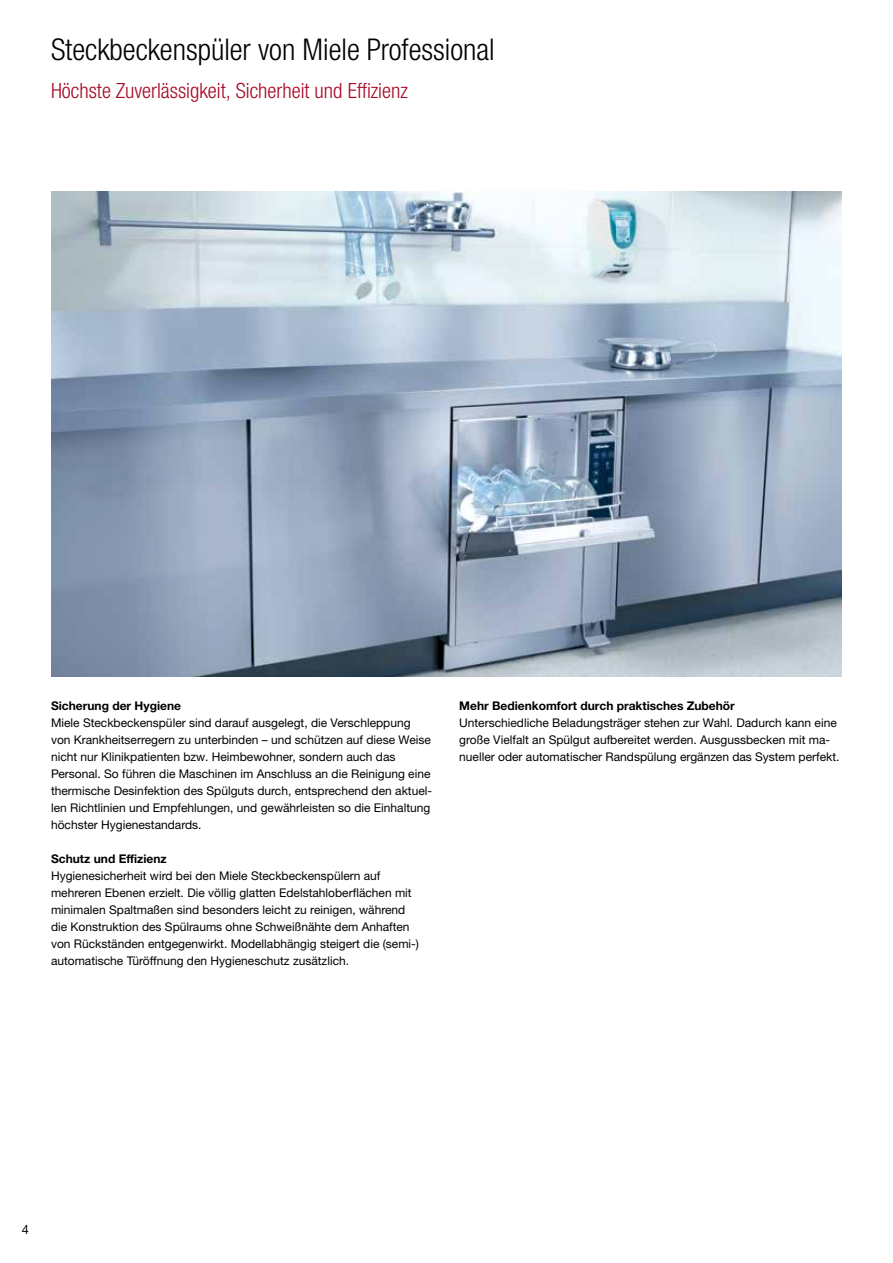
<style>
.page{position:relative;width:893px;height:1263px;background:#fff}
.page>*{position:absolute;margin:0;border:0;box-sizing:border-box;transform-origin:0 0}
.t1{font:300 condensed 30px "Helvetica Neue LTW1 G";color:#000}
.t2{font:300 condensed 21px "Helvetica Neue LTW1 G";color:#a70925}
.t3{font:12.75px "Helvetica Neue LTW1 G";color:#000}
.t4{font:12px/17px "Helvetica Neue LTW1 G";color:#000}
.t5{font:700 12px "Helvetica Neue LTW1 G";color:#000}
</style>
<div class="page">
<img style="left:51px;top:192px;width:791px;height:484px">
<h1 class="t1" style="left:51px;top:32px;width:445px">Steckbeckenspüler von Miele Professional</h1>
<h2 class="t2" style="left:51px;top:78px;width:358px">Höchste Zuverlässigkeit, Sicherheit und Effizienz</h2>
<p class="t5" style="left:51px;top:698px;width:132px">Sicherung der Hygiene</p>
<p class="t4" style="left:51px;top:714px;width:383px">Miele Steckbeckenspüler sind darauf ausgelegt, die Verschleppung von Krankheitserregern zu unterbinden – und schützen auf diese Weise nicht nur Klinikpatienten bzw. Heimbewohner, sondern auch das Personal. So führen die Maschinen im Anschluss an die Reinigung eine thermische Desinfektion des Spülguts durch, entsprechend den aktuel&shy;len Richtlinien und Empfehlungen, und gewährleisten so die Einhaltung höchster Hygienestandards.</p>
<p class="t5" style="left:51px;top:851px;width:117px">Schutz und Effizienz</p>
<p class="t4" style="left:51px;top:867px;width:369px">Hygienesicherheit wird bei den Miele Steckbeckenspülern auf mehreren Ebenen erzielt. Die völlig glatten Edelstahloberflächen mit minimalen Spaltmaßen sind besonders leicht zu reinigen, während die Konstruktion des Spülraums ohne Schweißnähte dem Anhaften von Rückständen entgegenwirkt. Modellabhängig steigert die (semi-) automatische Türöffnung den Hygieneschutz zusätzlich.</p>
<p class="t5" style="left:459px;top:698px;width:277px">Mehr Bedienkomfort durch praktisches Zubehör</p>
<p class="t4" style="left:459px;top:714px;width:382px">Unterschiedliche Beladungsträger stehen zur Wahl. Dadurch kann eine große Vielfalt an Spülgut aufbereitet werden. Ausgussbecken mit ma&shy;nueller oder automatischer Randspülung ergänzen das System perfekt.</p>
<p class="t3" style="left:22px;top:1221px;width:9px">4</p>
</div>
